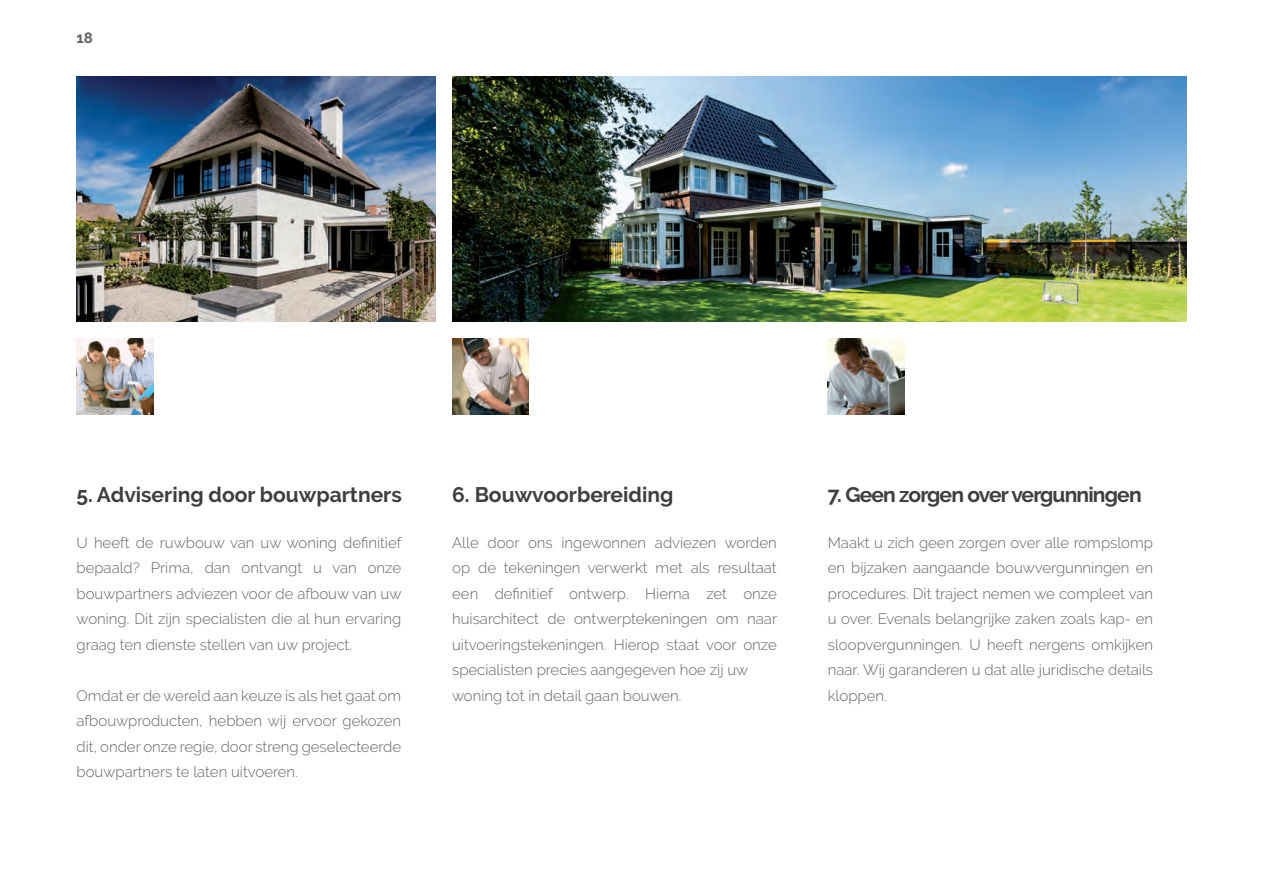
<style>
.page{position:relative;width:1263px;height:893px;background:#fff}
.page>*{position:absolute;margin:0;border:0;box-sizing:border-box;transform-origin:0 0}
.t1{font:700 21px "Raleway";color:#3e3e3f}
.t2{font:700 21px "Raleway";letter-spacing:-.04em;color:#3e3e3f}
.t3{font:300 15px/25.5px "Raleway";color:#636366;text-align:justify}
.t4{font:700 15px "Raleway";color:#636366}
</style>
<div class="page">
<img style="left:452px;top:338px;width:77px;height:77px">
<img style="left:828px;top:338px;width:76px;height:77px">
<img style="left:77px;top:338px;width:76px;height:77px">
<img style="left:77px;top:77px;width:358px;height:244px">
<img style="left:452px;top:77px;width:734px;height:244px">
<p class="t4" style="left:77px;top:29px;width:18px">18</p>
<h1 class="t1" style="left:77px;top:483px;width:327px">5. Advisering door bouwpartners</h1>
<p class="t3" style="left:77px;top:530px;width:326px">U heeft de ruwbouw van uw woning definitief bepaald? Prima, dan ontvangt u van onze bouwpartners adviezen voor de afbouw van uw woning. Dit zijn specialisten die al hun ervaring graag ten dienste stellen van uw project.</p>
<p class="t3" style="left:77px;top:683px;width:326px">Omdat er de wereld aan keuze is als het gaat om afbouwproducten, hebben wij ervoor gekozen dit, onder onze regie, door streng geselecteerde bouwpartners te laten uitvoeren.</p>
<h1 class="t1" style="left:452px;top:483px;width:223px">6. Bouwvoorbereiding</h1>
<p class="t3" style="left:452px;top:530px;width:326px;text-align:left">Alle door ons ingewonnen adviezen worden op de tekeningen verwerkt met als resultaat een definitief ontwerp. Hierna zet onze huisarchitect de ontwerptekeningen om naar uitvoeringstekeningen. Hierop staat voor onze specialisten precies aangegeven hoe zij uw woning tot in detail gaan bouwen.</p>
<h1 class="t2" style="left:828px;top:483px;width:315px">7. Geen zorgen over vergunningen</h1>
<p class="t3" style="left:828px;top:530px;width:327px">Maakt u zich geen zorgen over alle rompslomp en bijzaken aangaande bouwvergunningen en procedures. Dit traject nemen we compleet van u over. Evenals belangrijke zaken zoals kap- en sloopvergunningen. U heeft nergens omkijken naar. Wij garanderen u dat alle juridische details kloppen.</p>
</div>
